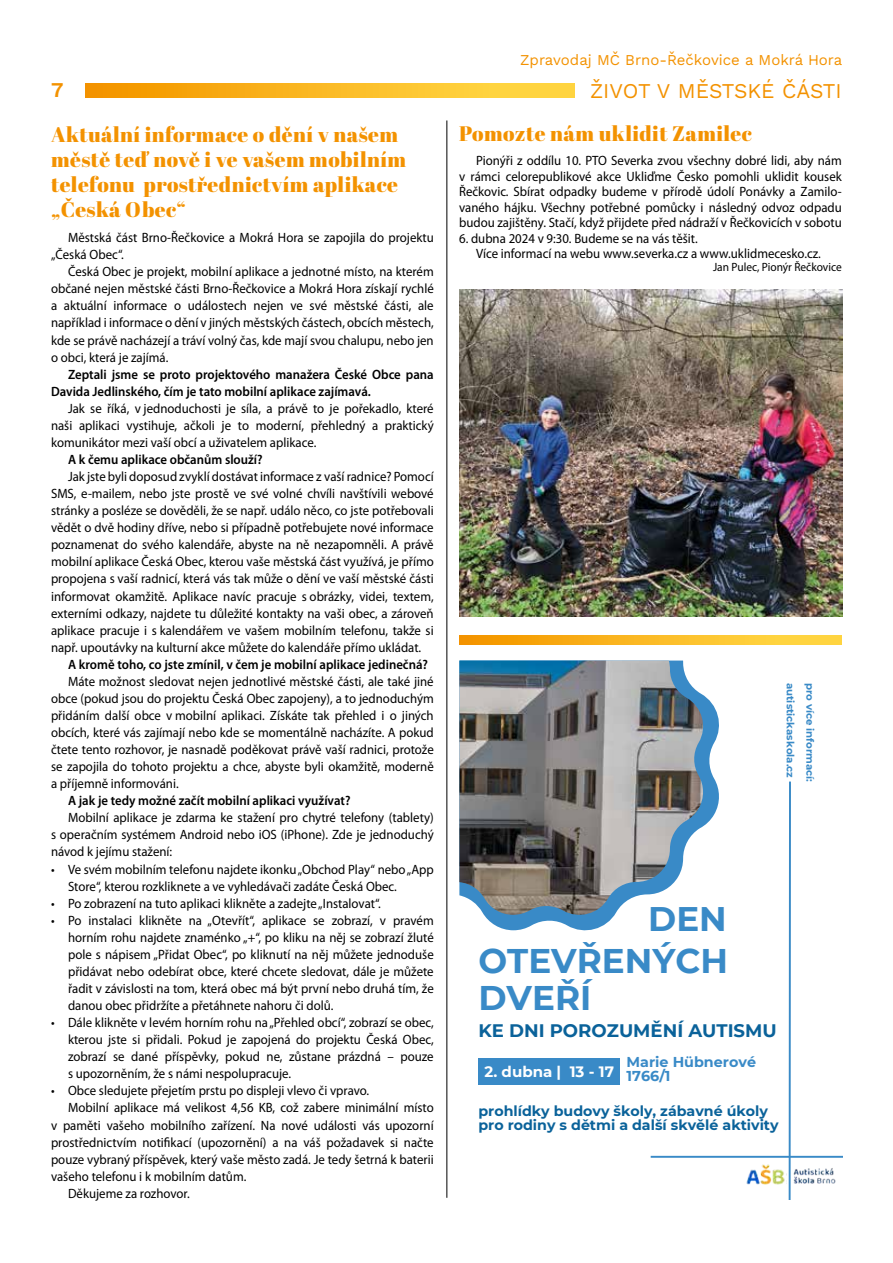
<style>
.page{position:relative;width:893px;height:1263px;background:#fff}
.page>*{position:absolute;margin:0;border:0;box-sizing:border-box;transform-origin:0 0}
.t1{font:700 34.2px/37px "Montserrat";color:#398ac7}
.t2{font:700 34.05px "Montserrat";color:#398ac7}
.t3{font:21px/24.9px "Abril Fatface";letter-spacing:.02em;color:#f39200}
.t4{font:21px "Work Sans";color:#f39200}
.t5{font:700 18.15px "Montserrat";color:#0a629a}
.t6{font:15px "Work Sans";color:#f39200}
.t7{font:700 15px "Montserrat";color:#fff}
.t8{font:700 14.25px/14px "Montserrat";color:#0a629a}
.t9{font:700 14.25px "Montserrat";color:#398ac7}
.t10{font:13.5px/17.1px "Myriad Pro";color:#000;text-align:justify;scale:.95 1}
.t11{font:600 13.5px/17.1px "Myriad Pro";color:#000;scale:.95 1}
.t12{font:12px "Myriad Pro";color:#000;scale:.95 1}
.t13{font:700 10.2px "Montserrat";color:#398ac7}
</style>
<div class="page">
<svg style="left:85px;top:84px;width:489px;height:13px;background:#fab923"></svg>
<hr style="left:446px;top:120px;width:1px;height:1078px;background:#000">
<svg style="left:459px;top:636px;width:383px;height:8px;background:#fab923"></svg>
<svg style="left:487px;top:699px;width:232px;height:231px"></svg>
<img style="left:459px;top:660px;width:249px;height:259px">
<hr style="left:789px;top:781px;width:2px;height:418px;background:#398ac7">
<hr style="left:651px;top:1156px;width:191px;height:2px;background:#398ac7">
<div style="left:478px;top:1058px;width:142px;height:27px;background:#398ac7"></div>
<img style="left:793px;top:1155px;width:46px;height:29px">
<img style="left:746px;top:1164px;width:39px;height:21px">
<img style="left:459px;top:289px;width:383px;height:328px">
<h3 class="t4" style="left:51px;top:74px;width:14px">7</h3>
<h3 class="t3" style="left:51px;top:121px;width:357px">Aktuální informace o dění v našem městě teď nově i ve vašem mobilním telefonu prostřednictvím aplikace „Česká Obec“</h3>
<p class="t10" style="left:51px;top:229px;width:404px;text-indent:17px">Městská část Brno-Řečkovice a Mokrá Hora se zapojila do projektu „Česká Obec“.</p>
<p class="t10" style="left:51px;top:263px;width:404px;text-indent:17px">Česká Obec je projekt, mobilní aplikace a jednotné místo, na kterém občané nejen městské části Brno-Řečkovice a Mokrá Hora získají rychlé a aktuální informace o událostech nejen ve své městské části, ale například i informace o dění v jiných městských částech, obcích městech, kde se právě nacházejí a tráví volný čas, kde mají svou chalupu, nebo jen o obci, která je zajímá.</p>
<p class="t11" style="left:51px;top:365px;width:404px;text-indent:17px">Zeptali jsme se proto projektového manažera České Obce pana<br>Davida Jedlinského, čím je tato mobilní aplikace zajímavá.</p>
<p class="t10" style="left:51px;top:399px;width:404px;text-indent:17px">Jak se říká, v jednoduchosti je síla, a právě to je pořekadlo, které naši aplikaci vystihuje, ačkoli je to moderní, přehledný a praktický komunikátor mezi vaší obcí a uživatelem aplikace.</p>
<p class="t11" style="left:68px;top:451px;width:206px">A k čemu aplikace občanům slouží?</p>
<p class="t10" style="left:51px;top:468px;width:404px;text-indent:17px">Jak jste byli doposud zvyklí dostávat informace z vaší radnice? Pomocí SMS, e-mailem, nebo jste prostě ve své volné chvíli navštívili webové stránky a posléze se dověděli, že se např. událo něco, co jste potřebovali vědět o dvě hodiny dříve, nebo si případně potřebujete nové informace poznamenat do svého kalendáře, abyste na ně nezapomněli. A právě mobilní aplikace Česká Obec, kterou vaše městská část využívá, je přímo propojena s vaší radnicí, která vás tak může o dění ve vaší městské části informovat okamžitě. Aplikace navíc pracuje s obrázky, videi, textem, externími odkazy, najdete tu důležité kontakty na vaši obec, a zároveň aplikace pracuje i s kalendářem ve vašem mobilním telefonu, takže si např. upoutávky na kulturní akce můžete do kalendáře přímo ukládat.</p>
<p class="t11" style="left:68px;top:655px;width:380px">A kromě toho, co jste zmínil, v čem je mobilní aplikace jedinečná?</p>
<p class="t10" style="left:51px;top:672px;width:404px;text-indent:17px">Máte možnost sledovat nejen jednotlivé městské části, ale také jiné obce (pokud jsou do projektu Česká Obec zapojeny), a to jednoduchým přidáním další obce v mobilní aplikaci. Získáte tak přehled i o jiných obcích, které vás zajímají nebo kde se momentálně nacházíte. A pokud čtete tento rozhovor, je nasnadě poděkovat právě vaší radnici, protože se zapojila do tohoto projektu a chce, abyste byli okamžitě, moderně a příjemně informováni.</p>
<p class="t11" style="left:68px;top:792px;width:299px">A jak je tedy možné začít mobilní aplikaci využívat?</p>
<p class="t10" style="left:51px;top:809px;width:404px;text-indent:17px">Mobilní aplikace je zdarma ke stažení pro chytré telefony (tablety) s operačním systémem Android nebo iOS (iPhone). Zde je jednoduchý návod k jejímu stažení:</p>
<p class="t10" style="left:68px;top:860px;width:386px;text-indent:-17px">• Ve svém mobilním telefonu najdete ikonku „Obchod Play“ nebo „App<br>Store“, kterou rozkliknete a ve vyhledávači zadáte Česká Obec.</p>
<p class="t10" style="left:51px;top:894px;width:349px">• Po zobrazení na tuto aplikaci klikněte a zadejte „Instalovat“.</p>
<p class="t10" style="left:68px;top:911px;width:386px;text-indent:-17px">• Po instalaci klikněte na „Otevřít“, aplikace se zobrazí, v pravém horním rohu najdete znaménko „+“, po kliku na něj se zobrazí žluté pole s nápisem „Přidat Obec“, po kliknutí na něj můžete jednoduše přidávat nebo odebírat obce, které chcete sledovat, dále je můžete řadit v závislosti na tom, která obec má být první nebo druhá tím, že danou obec přidržíte a přetáhnete nahoru či dolů.</p>
<p class="t10" style="left:68px;top:1014px;width:386px;text-indent:-17px">• Dále klikněte v levém horním rohu na „Přehled obcí“, zobrazí se obec, kterou jste si přidali. Pokud je zapojená do projektu Česká Obec, zobrazí se dané příspěvky, pokud ne, zůstane prázdná – pouze s upozorněním, že s námi nespolupracuje.</p>
<p class="t10" style="left:51px;top:1082px;width:336px">• Obce sledujete přejetím prstu po displeji vlevo či vpravo.</p>
<p class="t10" style="left:68px;top:1099px;width:386px">Mobilní aplikace má velikost 4,56 KB, což zabere minimální místo</p>
<p class="t10" style="left:51px;top:1116px;width:404px">v paměti vašeho mobilního zařízení. Na nové události vás upozorní</p>
<p class="t10" style="left:51px;top:1133px;width:404px">prostřednictvím notifikací (upozornění) a na váš požadavek si načte</p>
<p class="t10" style="left:51px;top:1150px;width:404px">pouze vybraný příspěvek, který vaše město zadá. Je tedy šetrná k baterii</p>
<p class="t10" style="left:51px;top:1167px;width:207px">vašeho telefonu i k mobilním datům.</p>
<p class="t10" style="left:68px;top:1184px;width:130px">Děkujeme za rozhovor.</p>
<p class="t6" style="left:520px;top:48px;width:323px">Zpravodaj MČ Brno-Řečkovice a Mokrá Hora</p>
<h3 class="t4" style="left:590px;top:75px;width:253px">ŽIVOT V MĚSTSKÉ ČÁSTI</h3>
<h3 class="t3" style="left:459px;top:121px;width:294px">Pomozte nám uklidit Zamilec</h3>
<p class="t10" style="left:459px;top:153px;width:404px;line-height:15.5px;text-indent:17px">Pionýři z oddílu 10. PTO Severka zvou všechny dobré lidi, aby nám v rámci celorepublikové akce Ukliďme Česko pomohli uklidit kousek Řečkovic. Sbírat odpadky budeme v přírodě údolí Ponávky a Zamilo&shy;vaného hájku. Všechny potřebné pomůcky i následný odvoz odpadu budou zajištěny. Stačí, když přijdete před nádraží v Řečkovicích v sobotu</p>
<p class="t10" style="left:476px;top:230px;width:364px;line-height:15.5px;text-indent:-17px">6. dubna 2024 v 9:30. Budeme se na vás těšit.<br>Více informací na webu www.severka.cz a www.uklidmecesko.cz.</p>
<p class="t12" style="left:713px;top:260px;width:137px">Jan Pulec, Pionýr Řečkovice</p>
<p class="t13" style="left:798px;top:683px;width:96px;rotate:90deg">autistickaskola.cz</p>
<p class="t13" style="left:817px;top:683px;width:101px;rotate:90deg">pro více informací:</p>
<h2 class="t2" style="left:648px;top:895px;width:80px">DEN</h2>
<h1 class="t1" style="left:478px;top:940px;width:251px">OTEVŘENÝCH<br>DVEŘÍ</h1>
<h3 class="t5" style="left:478px;top:1017px;width:300px">KE DNI POROZUMĚNÍ AUTISMU</h3>
<p class="t9" style="left:627px;top:1051px;width:131px">Marie Hübnerové</p>
<p class="t7" style="left:485px;top:1060px;width:131px">2. dubna | 13 - 17</p>
<p class="t9" style="left:627px;top:1066px;width:45px">1766/1</p>
<p class="t8" style="left:478px;top:1103px;width:302px">prohlídky budovy školy, zábavné úkoly pro rodiny s dětmi a další skvělé aktivity</p>
</div>
